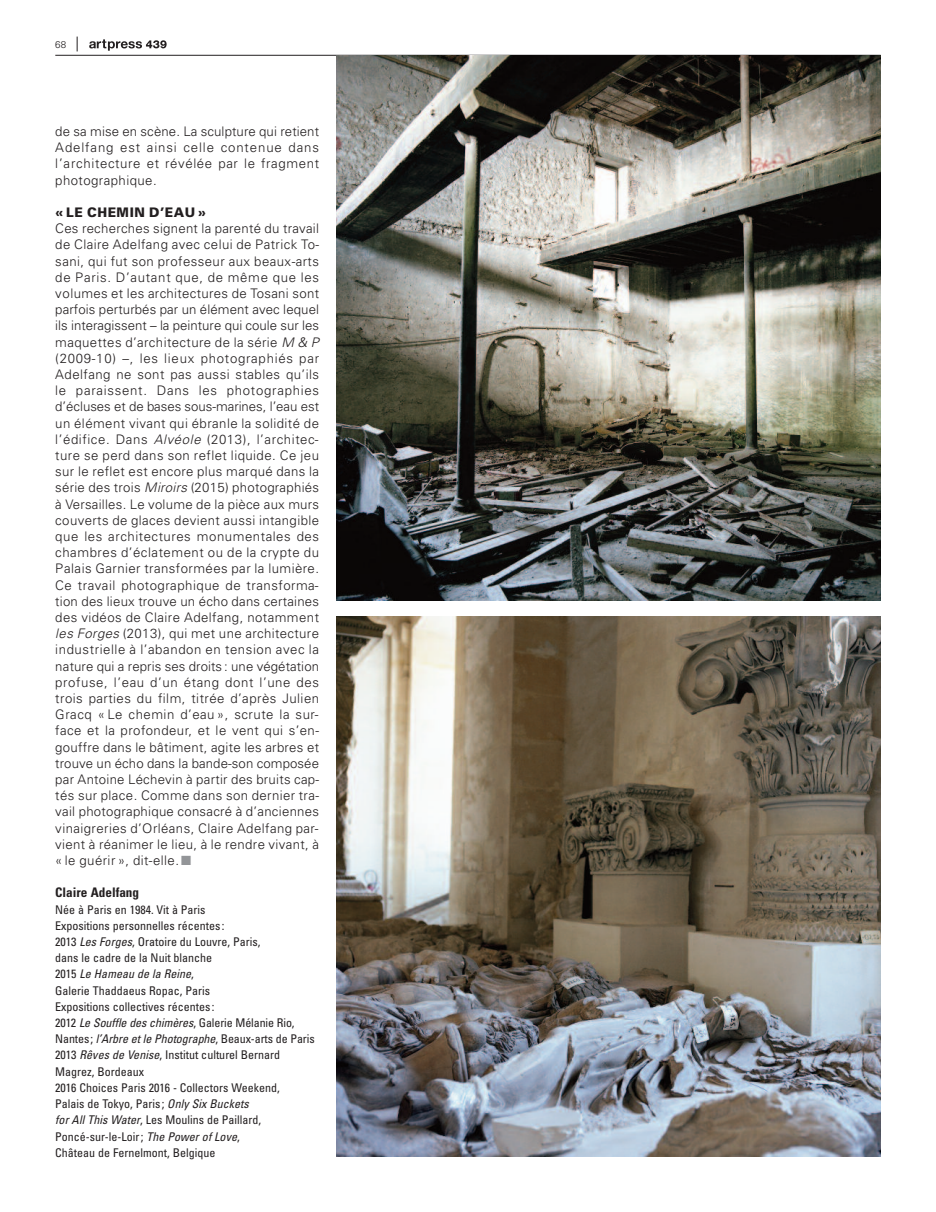
<style>
.page{position:relative;width:936px;height:1212px;background:#fff}
.page>*{position:absolute;margin:0;border:0;box-sizing:border-box;transform-origin:0 0}
.t1{font:300 13.2px/16.2px "Univers";letter-spacing:.03em;color:#231f20;text-align:justify}
.t2{font:900 13.2px "Univers";letter-spacing:.04em;color:#231f20;scale:.95 1}
.t3{font:700 condensed 13.2px "Univers";color:#231f20}
.t4{font:condensed 12px/16.2px "Univers";color:#231f20}
.t5{font:300 9.75px "Univers";color:#231f20}
.s1{font-style:italic}
.s2{color:#939598}
</style>
<div class="page">
<hr style="left:55px;top:55px;width:825px;height:1px;background:#231f20">
<svg style="left:77px;top:37px;width:1px;height:14px"></svg>
<svg style="left:89px;top:39px;width:77px;height:12px"></svg>
<img style="left:336px;top:617px;width:544px;height:540px">
<img style="left:336px;top:55px;width:544px;height:545px">
<p class="t5" style="left:55px;top:41px;width:12px">68</p>
<p class="t1" style="left:55px;top:124px;width:265px">de sa mise en scène. La sculpture qui retient Adelfang est ainsi celle contenue dans l’architecture et révélée par le fragment photographique.</p>
<p class="t2" style="left:55px;top:207px;width:160px">« LE CHEMIN D’EAU »</p>
<p class="t1" style="left:55px;top:222px;width:265px">Ces recherches signent la parenté du travail de Claire Adelfang avec celui de Patrick To&shy;sani, qui fut son professeur aux beaux-arts de Paris. D’autant que, de même que les volumes et les architectures de Tosani sont parfois perturbés par un élément avec lequel ils interagissent – la peinture qui coule sur les maquettes d’architecture de la série <span class="s1">M &amp; P </span>(2009-10) –, les lieux photographiés par Adelfang ne sont pas aussi stables qu’ils le paraissent. Dans les photographies d’écluses et de bases sous-marines, l’eau est un élément vivant qui ébranle la solidité de l’édifice. Dans <span class="s1">Alvéole</span> (2013), l’architec&shy;ture se perd dans son reflet liquide. Ce jeu sur le reflet est encore plus marqué dans la série des trois <span class="s1">Miroirs</span> (2015) photographiés à Versailles. Le volume de la pièce aux murs couverts de glaces devient aussi intangible que les architectures monumentales des chambres d’éclatement ou de la crypte du Palais Garnier transformées par la lumière.<br>Ce travail photographique de transforma&shy;tion des lieux trouve un écho dans certaines des vidéos de Claire Adelfang, notamment <span class="s1">les Forges</span> (2013), qui met une architecture industrielle à l’abandon en tension avec la nature qui a repris ses droits : une végétation profuse, l’eau d’un étang dont l’une des trois parties du film, titrée d’après Julien Gracq « Le chemin d’eau », scrute la sur&shy;face et la profondeur, et le vent qui s’en&shy;gouffre dans le bâtiment, agite les arbres et trouve un écho dans la bande-son composée par Antoine Léchevin à partir des bruits cap&shy;tés sur place. Comme dans son dernier tra&shy;vail photographique consacré à d’anciennes vinaigreries d’Orléans, Claire Adelfang par&shy;vient à réanimer le lieu, à le rendre vivant, à « le guérir », dit-elle. <span class="s2">■</span></p>
<p class="t3" style="left:55px;top:888px;width:85px">Claire Adelfang</p>
<p class="t4" style="left:55px;top:902px;width:261px">Née à Paris en 1984. Vit à Paris<br>Expositions personnelles récentes :<br>2013 <span class="s1">Les Forges</span>, Oratoire du Louvre, Paris,<br>dans le cadre de la Nuit blanche<br>2015 <span class="s1">Le Hameau de la Reine</span>,<br>Galerie Thaddaeus Ropac, Paris<br>Expositions collectives récentes :<br>2012 <span class="s1">Le Souffle des chimères</span>, Galerie Mélanie Rio, Nantes; <span class="s1">l’Arbre et le Photographe</span>, Beaux-arts de Paris 2013 <span class="s1">Rêves de Venise</span>, Institut culturel Bernard Magrez, Bordeaux<br>2016 Choices Paris 2016 - Collectors Weekend,<br>Palais de Tokyo, Paris ; <span class="s1">Only Six Buckets<br>for All This Water</span>, Les Moulins de Paillard, Poncé-sur-le-Loir; <span class="s1">The Power of Love</span>,<br>Château de Fernelmont, Belgique</p>
</div>
